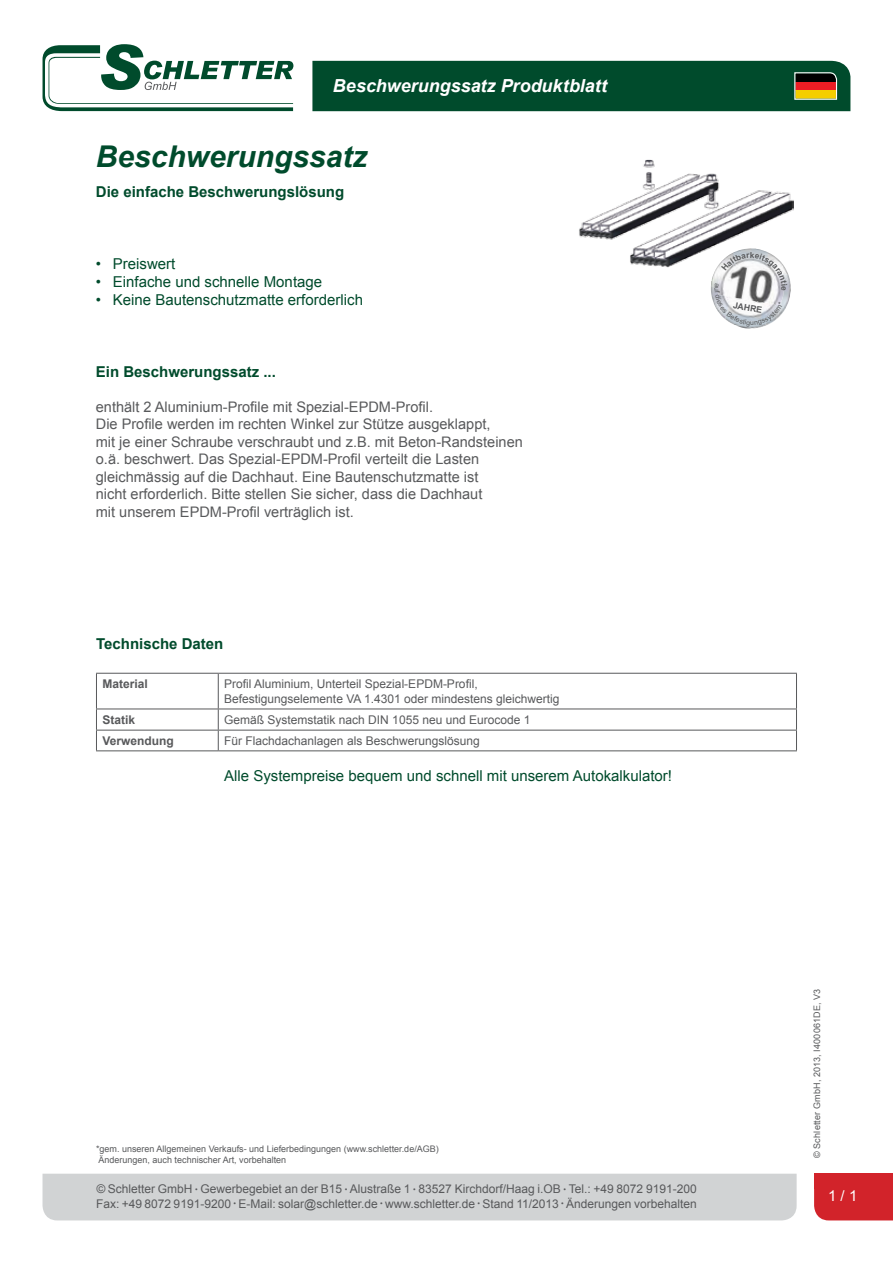
<style>
.page{position:relative;width:893px;height:1263px;background:#fff}
.page>*{position:absolute;margin:0;border:0;box-sizing:border-box;transform-origin:0 0}
.t1{font:italic 700 30px "Arial";color:#004b2c}
.t2{font:italic 700 18px "Arial";color:#fff}
.t3{font:15px "Arial";color:#004b2c}
.t4{font:700 15px "Arial";color:#004b2c}
.t5{font:15px "Arial";color:#fff}
.t6{font:14.55px/17.4px "Arial";color:#58595b}
.t7{font:12px/14.4px "Arial";color:#58595b}
.t8{font:700 12px "Arial";color:#58595b}
.t9{font:9px/10.8px "Arial";color:#58595b}
.t10{font:9px "Arial";letter-spacing:.025em;color:#58595b}
.t11{font:700 8.7px "Arial";color:#58595b}
.s1{font-style:italic}
.s2{font-style:italic;font-size:7.5px}
</style>
<div class="page">
<div style="left:814px;top:1189px;width:79px;height:31px;background:#d2232a"></div>
<div style="left:814px;top:1174px;width:79px;height:15px;background:#d2232a"></div>
<div style="left:43px;top:1174px;width:754px;height:46px;background:#d1d3d4"></div>
<div style="left:312px;top:61px;width:538px;height:50px;background:#004b2c"></div>
<svg style="left:43px;top:44px;width:250px;height:67px"></svg>
<img style="left:579px;top:160px;width:215px;height:108px">
<hr style="left:96px;top:673px;width:122px;height:1px;background:#58595b">
<hr style="left:96px;top:674px;width:1px;height:35px;background:#58595b">
<hr style="left:218px;top:673px;width:579px;height:1px;background:#58595b">
<hr style="left:218px;top:674px;width:1px;height:35px;background:#58595b">
<hr style="left:796px;top:674px;width:1px;height:35px;background:#58595b">
<hr style="left:96px;top:709px;width:122px;height:1px;background:#58595b">
<hr style="left:218px;top:709px;width:579px;height:1px;background:#58595b">
<hr style="left:96px;top:730px;width:122px;height:1px;background:#58595b">
<svg style="left:96px;top:709px;width:1px;height:41px"></svg>
<hr style="left:218px;top:730px;width:579px;height:1px;background:#58595b">
<svg style="left:218px;top:709px;width:1px;height:41px"></svg>
<svg style="left:796px;top:709px;width:1px;height:41px"></svg>
<hr style="left:96px;top:750px;width:122px;height:1px;background:#58595b">
<hr style="left:218px;top:750px;width:579px;height:1px;background:#58595b">
<img style="left:720px;top:248px;width:68px;height:27px">
<img style="left:711px;top:263px;width:3px;height:41px">
<img style="left:737px;top:326px;width:27px;height:3px">
<svg style="left:714px;top:252px;width:73px;height:74px"></svg>
<h2 class="t2" style="left:333px;top:73px;width:276px">Beschwerungssatz Produktblatt</h2>
<h1 class="t1" style="left:96px;top:136px;width:273px">Beschwerungssatz</h1>
<p class="t4" style="left:96px;top:181px;width:250px">Die einfache Beschwerungslösung</p>
<p class="t3" style="left:96px;top:254px;width:81px">• Preiswert</p>
<p class="t3" style="left:96px;top:272px;width:228px">• Einfache und schnelle Montage</p>
<p class="t3" style="left:96px;top:290px;width:269px">• Keine Bautenschutzmatte erforderlich</p>
<p class="t4" style="left:96px;top:361px;width:182px">Ein Beschwerungssatz ...</p>
<p class="t6" style="left:96px;top:398px;width:428px">enthält 2 Aluminium-Profile mit Spezial-EPDM-Profil.<br>Die Profile werden im rechten Winkel zur Stütze ausgeklappt,<br>mit je einer Schraube verschraubt und z.B. mit Beton-Randsteinen o.ä. beschwert. Das Spezial-EPDM-Profil verteilt die Lasten gleichmässig auf die Dachhaut. Eine Bautenschutzmatte ist<br>nicht erforderlich. Bitte stellen Sie sicher, dass die Dachhaut<br>mit unserem EPDM-Profil verträglich ist.</p>
<p class="t4" style="left:96px;top:634px;width:129px">Technische Daten</p>
<p class="t8" style="left:102px;top:676px;width:47px">Material</p>
<p class="t7" style="left:224px;top:676px;width:337px;line-height:15px">Profil Aluminium, Unterteil Spezial-EPDM-Profil,<br>Befestigungselemente VA 1.4301 oder mindestens gleichwertig</p>
<p class="t8" style="left:102px;top:711px;width:34px">Statik</p>
<p class="t7" style="left:224px;top:712px;width:308px">Gemäß Systemstatik nach DIN 1055 neu und Eurocode 1</p>
<p class="t8" style="left:102px;top:733px;width:73px">Verwendung</p>
<p class="t7" style="left:224px;top:733px;width:257px">Für Flachdachanlagen als Beschwerungslösung</p>
<p class="t3" style="left:224px;top:766px;width:449px">Alle Systempreise bequem und schnell mit unserem Autokalkulator!</p>
<p class="t11" style="left:734px;top:299px;width:31px;rotate:10deg">JAHRE</p>
<p class="t9" style="left:96px;top:1144px;width:344px">*gem. unseren Allgemeinen Verkaufs- und Lieferbedingungen (www.schletter.de/AGB)<br>Änderungen, auch technischer Art, vorbehalten</p>
<p class="t7" style="left:96px;top:1182px;width:602px"><span class="s1">©</span> Schletter GmbH <span class="s2">•</span> Gewerbegebiet an der B15 <span class="s2">•</span> Alustraße 1 <span class="s2">•</span> 83527 Kirchdorf/Haag i.OB <span class="s2">•</span> Tel.: +49 8072 9191-200<br>Fax: +49 8072 9191-9200 <span class="s2">•</span> E-Mail: solar@schletter.de <span class="s2">•</span> www.schletter.de <span class="s2">•</span> Stand 11/2013 <span class="s2">•</span> Änderungen vorbehalten</p>
<p class="t10" style="left:811px;top:1158px;width:170px;rotate:-90deg">© Schletter GmbH, 2013, I400061DE, V3</p>
<p class="t5" style="left:828px;top:1186px;width:31px">1 / 1</p>
</div>
